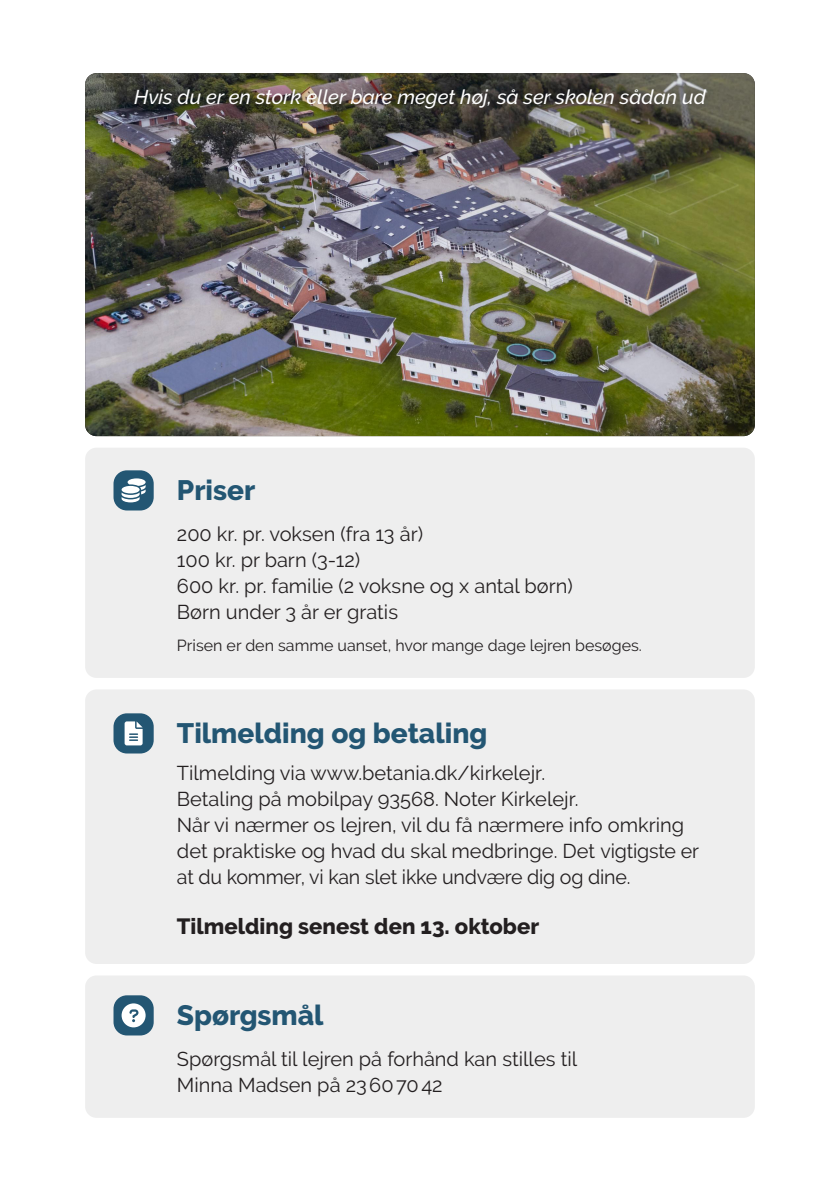
<style>
.page{position:relative;width:840px;height:1191px;background:#fff}
.page>*{position:absolute;margin:0;border:0;box-sizing:border-box;transform-origin:0 0}
.t1{font:800 28px "Raleway";color:#235673}
.t2{font:800 22px "Raleway";color:#231f20}
.t3{font:20px/26px "Raleway";color:#231f20}
.t4{font:italic 500 20px "Raleway";color:#fff}
.t5{font:16px "Raleway";color:#231f20}
</style>
<div class="page">
<img style="left:85px;top:73px;width:669px;height:363px">
<div style="left:123px;top:77px;width:594px;height:43px;background:#231f20;opacity:.55"></div>
<div style="left:85px;top:447px;width:669px;height:231px;background:#eee;border-radius:11px"></div>
<div style="left:113px;top:470px;width:41px;height:40px;background:#235673;border-radius:13px"></div>
<svg style="left:121px;top:478px;width:24px;height:24px"></svg>
<div style="left:85px;top:689px;width:669px;height:275px;background:#eee;border-radius:11px"></div>
<div style="left:113px;top:713px;width:41px;height:40px;background:#235673;border-radius:13px"></div>
<svg style="left:124px;top:721px;width:18px;height:24px"></svg>
<div style="left:85px;top:975px;width:669px;height:142px;background:#eee;border-radius:11px"></div>
<div style="left:113px;top:995px;width:41px;height:40px;background:#235673;border-radius:13px"></div>
<svg style="left:121px;top:1003px;width:24px;height:24px"></svg>
<p class="t4" style="left:134px;top:85px;width:572px">Hvis du er en stork eller bare meget høj, så ser skolen sådan ud</p>
<p class="t1" style="left:177px;top:474px;width:80px">Priser</p>
<p class="t3" style="left:177px;top:521px;width:247px">200 kr. pr. voksen (fra 13 år)</p>
<p class="t3" style="left:177px;top:547px;width:185px">100 kr. pr barn (3-12)</p>
<p class="t3" style="left:177px;top:573px;width:397px">600 kr. pr. familie (2 voksne og x antal børn)</p>
<p class="t3" style="left:177px;top:599px;width:222px">Børn under 3 år er gratis</p>
<p class="t5" style="left:177px;top:635px;width:466px">Prisen er den samme uanset, hvor mange dage lejren besøges.</p>
<p class="t1" style="left:177px;top:717px;width:312px">Tilmelding og betaling</p>
<p class="t3" style="left:177px;top:760px;width:369px">Tilmelding via www.betania.dk/kirkelejr.</p>
<p class="t3" style="left:177px;top:786px;width:523px">Betaling på mobilpay 93568. Noter Kirkelejr.<br>Når vi nærmer os lejren, vil du få nærmere info omkring det praktiske og hvad du skal medbringe. Det vigtigste er at du kommer, vi kan slet ikke undvære dig og dine.</p>
<p class="t2" style="left:177px;top:913px;width:363px">Tilmelding senest den 13. oktober</p>
<p class="t1" style="left:177px;top:999px;width:148px">Spørgsmål</p>
<p class="t3" style="left:177px;top:1046px;width:401px">Spørgsmål til lejren på forhånd kan stilles til<br>Minna Madsen på 23607042</p>
</div>
